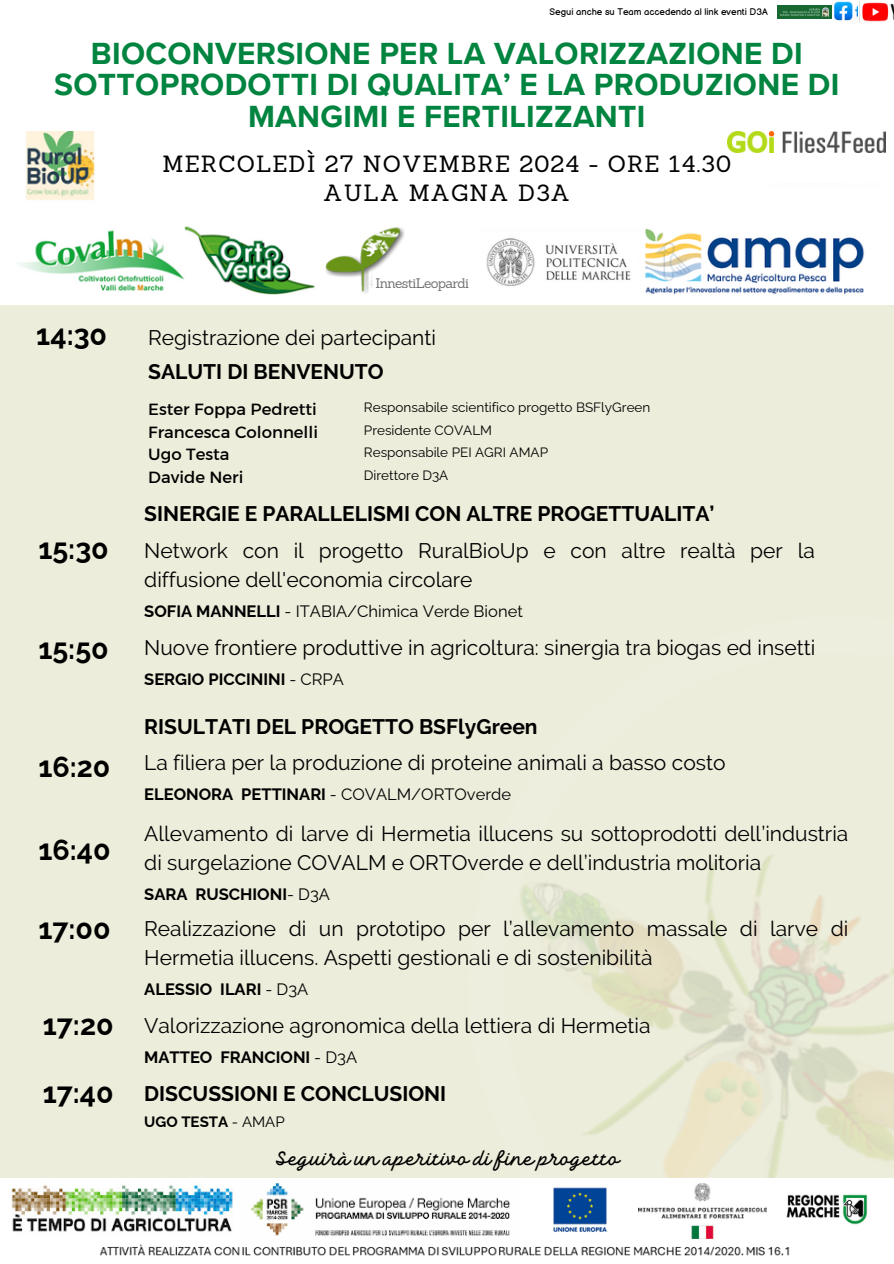
<style>
.page{position:relative;width:894px;height:1264px;background:#fff}
.page>*{position:absolute;margin:0;border:0;box-sizing:border-box;transform-origin:0 0}
.t1{font:700 31.5px/31.5px "Proxima Nova";letter-spacing:.01em;color:#00843f;text-align:center}
.t2{font:700 28.5px "Raleway";color:#000}
.t3{font:22.8px/29.2px "Sanchez";letter-spacing:.05em;color:#000;text-align:center}
.t4{font:21px/29.2px "Raleway";color:#000}
.t5{font:700 21px "Raleway";color:#000}
.t6{font:19.5px "TT Backwards Script";color:#000}
.t7{font:700 16.5px "Raleway";color:#000}
.t8{font:16.5px "Kief Montaser Regular";color:#000}
.t9{font:16.5px "Raleway";color:#000}
.t10{font:700 15px "Raleway";color:#000}
.t11{font:13.5px "Raleway";color:#000}
.t12{font:13.5px "Sanchez";letter-spacing:-.05em;color:#737373}
.t13{font:9.3px "Balsamiq Sans";color:#000}
.s1{font-weight:700}
.s2{font-weight:400}
</style>
<div class="page">
<div style="left:0;top:0;width:893px;height:1263px;background:#ededdb"></div>
<div style="left:0;top:0;width:893px;height:304px;background:#fff"></div>
<img style="left:521px;top:855px;width:372px;height:323px">
<div style="left:0;top:1178px;width:893px;height:85px;background:#fff"></div>
<img style="left:99px;top:1244px;width:691px;height:12px">
<img style="left:250px;top:1183px;width:261px;height:53px">
<img style="left:11px;top:1182px;width:222px;height:50px">
<img style="left:553px;top:1187px;width:54px;height:45px">
<img style="left:638px;top:1183px;width:128px;height:55px">
<img style="left:786px;top:1194px;width:82px;height:31px">
<img style="left:830px;top:0;width:63px;height:23px">
<img style="left:18px;top:132px;width:387px;height:163px">
<img style="left:644px;top:228px;width:221px;height:67px">
<div style="left:373px;top:271px;width:102px;height:26px;background:#fff"></div>
<img style="left:486px;top:238px;width:145px;height:48px">
<img style="left:727px;top:132px;width:158px;height:21px">
<img style="left:777px;top:5px;width:53px;height:14px">
<p class="t13" style="left:549px;top:6px;width:220px">Segui anche su Team accedendo al link eventi D3A</p>
<p class="t1" style="left:54px;top:38px;width:786px">BIOCONVERSIONE PER LA VALORIZZAZIONE DI<br>SOTTOPRODOTTI DI QUALITA’ E LA PRODUZIONE DI<br>MANGIMI E FERTILIZZANTI</p>
<p class="t3" style="left:162px;top:149px;width:569px">MERCOLEDÌ 27 NOVEMBRE 2024 - ORE 14.30<br>AULA MAGNA D3A</p>
<h1 class="t2" style="left:36px;top:318px;width:72px">14:30</h1>
<h2 class="t2" style="left:38px;top:532px;width:72px">15:30</h2>
<p class="t2" style="left:38px;top:631px;width:72px">15:50</p>
<h6 class="t2" style="left:38px;top:750px;width:73px">16:20</h6>
<p class="t2" style="left:38px;top:833px;width:74px">16:40</p>
<p class="t2" style="left:38px;top:912px;width:74px">17:00</p>
<p class="t2" style="left:43px;top:1007px;width:72px">17:20</p>
<p class="t2" style="left:43px;top:1076px;width:72px">17:40</p>
<h5 class="t12" style="left:375px;top:275px;width:95px">InnestiLeopardi</h5>
<p class="t4" style="left:148px;top:323px;width:289px">Registrazione dei partecipanti</p>
<p class="t5" style="left:148px;top:359px;width:237px">SALUTI DI BENVENUTO</p>
<h2 class="t8" style="left:148px;top:399px;width:170px">Ester Foppa Pedretti</h2>
<h1 class="t8" style="left:148px;top:422px;width:171px">Francesca Colonnelli</h1>
<h5 class="t8" style="left:148px;top:444px;width:83px">Ugo Testa</h5>
<p class="t8" style="left:148px;top:467px;width:97px">Davide Neri</p>
<p class="t11" style="left:364px;top:399px;width:288px">Responsabile scientifico progetto BSFlyGreen</p>
<p class="t11" style="left:364px;top:422px;width:130px">Presidente COVALM</p>
<p class="t11" style="left:364px;top:444px;width:185px">Responsabile PEI AGRI AMAP</p>
<p class="t11" style="left:364px;top:467px;width:86px">Direttore D3A</p>
<p class="t5" style="left:144px;top:501px;width:571px">SINERGIE E PARALLELISMI CON ALTRE PROGETTUALITA’</p>
<h1 class="t4" style="left:144px;top:535px;width:672px">Network con il progetto RuralBioUp e con altre realtà per la diffusione dell'economia circolare</h1>
<h5 class="t9" style="left:144px;top:601px;width:380px"><span class="s1">SOFIA MANNELLI</span> - ITABIA/Chimica Verde Bionet</h5>
<h4 class="t4" style="left:144px;top:632px;width:672px">Nuove frontiere produttive in agricoltura: sinergia tra biogas ed insetti</h4>
<h5 class="t7" style="left:144px;top:669px;width:201px">SERGIO PICCININI <span class="s2">- CRPA</span></h5>
<p class="t5" style="left:144px;top:714px;width:395px">RISULTATI DEL PROGETTO BSFlyGreen</p>
<h5 class="t4" style="left:144px;top:748px;width:582px">La filiera per la produzione di proteine animali a basso costo</h5>
<h1 class="t7" style="left:144px;top:784px;width:368px">ELEONORA PETTINARI <span class="s2">- COVALM/ORTOverde</span></h1>
<h1 class="t4" style="left:144px;top:818px;width:705px">Allevamento di larve di Hermetia illucens su sottoprodotti dell’industria di surgelazione COVALM e ORTOverde e dell’industria molitoria</h1>
<p class="t7" style="left:144px;top:884px;width:187px">SARA RUSCHIONI<span class="s2">- D3A</span></p>
<h5 class="t4" style="left:144px;top:913px;width:705px">Realizzazione di un prototipo per l’allevamento massale di larve di<br>Hermetia illucens. Aspetti gestionali e di sostenibilità</h5>
<p class="t7" style="left:144px;top:979px;width:165px">ALESSIO ILARI <span class="s2">- D3A</span></p>
<h1 class="t4" style="left:144px;top:1010px;width:507px">Valorizzazione agronomica della lettiera di Hermetia</h1>
<h5 class="t7" style="left:144px;top:1047px;width:214px">MATTEO FRANCIONI <span class="s2">- D3A</span></h5>
<p class="t5" style="left:144px;top:1080px;width:303px">DISCUSSIONI E CONCLUSIONI</p>
<h1 class="t10" style="left:144px;top:1112px;width:142px">UGO TESTA <span class="s2">- AMAP</span></h1>
<p class="t6" style="left:275px;top:1148px;width:344px">Seguirà un aperitivo di fine progetto</p>
</div>
